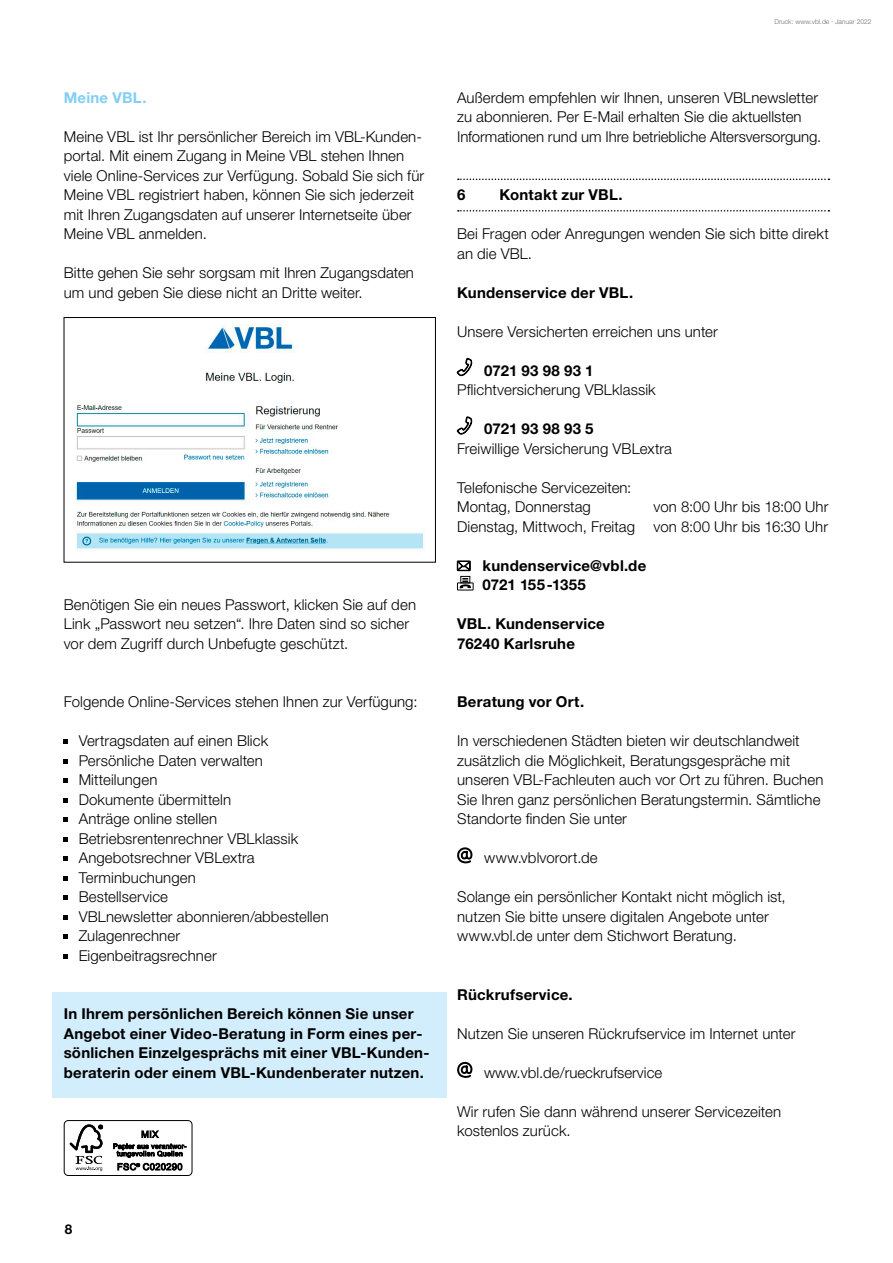
<style>
.page{position:relative;width:893px;height:1263px;background:#fff}
.page>*{position:absolute;margin:0;border:0;box-sizing:border-box;transform-origin:0 0}
.Fließtext{font:300 15px/19.5px "Helvetica Neue LT Pro";letter-spacing:.005em;color:#000}
.Subhead{font:300 15px/19.5px "Helvetica Neue LT Pro";letter-spacing:.005em;color:#000}
.Zwischenhead{font:300 15px/19.5px "Helvetica Neue LT Pro";letter-spacing:.005em;color:#000}
.Fließtext-2{font:700 15px/19.5px "Helvetica Neue LT Pro";letter-spacing:.015em;color:#000}
.VBL_bullets_Kontakt{font:300 15px/19.5px "Helvetica Neue LT Pro";letter-spacing:.005em;color:#000}
.VBL_bullets_Kontakt-2{font:700 15px "Helvetica Neue LT Pro";letter-spacing:.015em;color:#000}
.VBL_copy_01{font:700 15px "Helvetica Neue LT Pro";letter-spacing:.01em;color:#000}
.Subhead-2{font:700 15px "Helvetica Neue LT Pro";letter-spacing:.015em;color:#000}
.Subhead-3{font:700 15px "Helvetica Neue LT Pro";letter-spacing:.015em;color:#82cff4}
.t1{font:700 13.5px "Helvetica Neue LT Pro";color:#000}
.t2{font:300 6.75px "Helvetica Neue LT Pro";color:#6f6f6e}
</style>
<div class="page">
<div style="left:52px;top:992px;width:394px;height:106px;background:#d2edfc"></div>
<div style="left:64px;top:1120px;width:128px;height:56px;border:1px solid #000;border-radius:4px"></div>
<svg style="left:70px;top:1124px;width:33px;height:47px"></svg>
<svg style="left:113px;top:1130px;width:73px;height:40px"></svg>
<img style="left:75px;top:324px;width:349px;height:225px">
<div style="left:64px;top:317px;width:372px;height:245px;border:1px solid #000"></div>
<svg style="left:64px;top:739px;width:4px;height:5px"></svg>
<svg style="left:64px;top:759px;width:4px;height:4px"></svg>
<svg style="left:64px;top:778px;width:4px;height:5px"></svg>
<svg style="left:64px;top:798px;width:4px;height:4px"></svg>
<svg style="left:64px;top:817px;width:4px;height:5px"></svg>
<svg style="left:64px;top:837px;width:4px;height:4px"></svg>
<svg style="left:64px;top:856px;width:4px;height:5px"></svg>
<svg style="left:64px;top:876px;width:4px;height:4px"></svg>
<svg style="left:64px;top:895px;width:4px;height:5px"></svg>
<svg style="left:64px;top:915px;width:4px;height:4px"></svg>
<svg style="left:64px;top:934px;width:4px;height:5px"></svg>
<svg style="left:64px;top:954px;width:4px;height:4px"></svg>
<svg style="left:458px;top:210px;width:371px;height:2px"></svg>
<svg style="left:458px;top:179px;width:371px;height:1px"></svg>
<svg style="left:457px;top:358px;width:15px;height:18px"></svg>
<svg style="left:457px;top:416px;width:15px;height:18px"></svg>
<svg style="left:457px;top:561px;width:13px;height:10px"></svg>
<div style="left:457px;top:583px;width:16px;height:7px;border:1px solid #000"></div>
<div style="left:460px;top:576px;width:10px;height:7px;border:1px solid #000"></div>
<svg style="left:460px;top:578px;width:11px;height:10px"></svg>
<svg style="left:457px;top:847px;width:16px;height:231px"></svg>
<p class="Subhead-3" style="left:64px;top:88px;width:84px">Meine VBL.</p>
<p class="Subhead" style="left:64px;top:126px;width:362px">Meine VBL ist Ihr persönlicher Bereich im VBL-Kunden&shy;portal. Mit einem Zugang in Meine VBL stehen Ihnen viele Online-Services zur Verfügung. Sobald Sie sich für Meine VBL registriert haben, können Sie sich jederzeit mit Ihren Zugangsdaten auf unserer Internetseite über Meine VBL anmelden.</p>
<p class="Zwischenhead" style="left:64px;top:263px;width:352px">Bitte gehen Sie sehr sorgsam mit Ihren Zugangsdaten um und geben Sie diese nicht an Dritte weiter.</p>
<p class="Zwischenhead" style="left:64px;top:594px;width:354px">Benötigen Sie ein neues Passwort, klicken Sie auf den<br>Link „Passwort neu setzen“. Ihre Daten sind so sicher vor dem Zugriff durch Unbefugte geschützt.</p>
<p class="Zwischenhead" style="left:64px;top:692px;width:355px">Folgende Online-Services stehen Ihnen zur Verfügung:</p>
<p class="Fließtext" style="left:79px;top:731px;width:191px">Vertragsdaten auf einen Blick</p>
<p class="Fließtext" style="left:79px;top:750px;width:252px">Persönliche Daten verwalten<br>Mitteilungen<br>Dokumente übermitteln<br>Anträge online stellen<br>Betriebsrentenrechner VBLklassik<br>Angebotsrechner VBLextra<br>Terminbuchungen<br>Bestellservice<br>VBLnewsletter abonnieren/abbestellen</p>
<p class="Fließtext" style="left:79px;top:926px;width:103px">Zulagenrechner</p>
<p class="Fließtext" style="left:79px;top:945px;width:140px">Eigenbeitragsrechner</p>
<p class="Fließtext-2" style="left:64px;top:1004px;width:367px">In Ihrem persönlichen Bereich können Sie unser Angebot einer Video-Beratung in Form eines per&shy;sönlichen Einzelgesprächs mit einer VBL-Kunden&shy;beraterin oder einem VBL-Kundenberater nutzen.</p>
<p class="t2" style="left:774px;top:17px;width:99px">Druck: www.vbl.de · Januar 2022</p>
<p class="Fließtext" style="left:457px;top:87px;width:362px">Außerdem empfehlen wir Ihnen, unseren VBLnewsletter</p>
<p class="Fließtext" style="left:457px;top:107px;width:346px">zu abonnieren. Per E-Mail erhalten Sie die aktuellsten</p>
<p class="Fließtext" style="left:457px;top:126px;width:366px">Informationen rund um Ihre betriebliche Altersversorgung.</p>
<p class="Subhead-2" style="left:457px;top:185px;width:10px">6</p>
<p class="Subhead-2" style="left:500px;top:185px;width:125px">Kontakt zur VBL.</p>
<p class="Fließtext" style="left:457px;top:224px;width:373px">Bei Fragen oder Anregungen wenden Sie sich bitte direkt an die VBL.</p>
<p class="Fließtext-2" style="left:457px;top:282px;width:178px">Kundenservice der VBL.</p>
<p class="Fließtext" style="left:457px;top:321px;width:262px">Unsere Versicherten erreichen uns unter</p>
<p class="VBL_copy_01" style="left:484px;top:361px;width:111px">0721 93 98 93 1</p>
<p class="Fließtext" style="left:457px;top:380px;width:200px">Pflichtversicherung VBLklassik</p>
<p class="VBL_copy_01" style="left:484px;top:419px;width:111px">0721 93 98 93 5</p>
<p class="Fließtext" style="left:457px;top:438px;width:216px">Freiwillige Versicherung VBLextra</p>
<p class="VBL_bullets_Kontakt" style="left:457px;top:477px;width:176px">Telefonische Servicezeiten:<br>Montag, Donnerstag</p>
<p class="VBL_bullets_Kontakt" style="left:457px;top:497px;width:373px;text-align:right">von 8:00 Uhr bis 18:00 Uhr<br>Dienstag, Mittwoch, Freitag von 8:00 Uhr bis 16:30 Uhr</p>
<p class="VBL_bullets_Kontakt-2" style="left:483px;top:556px;width:165px">kundenservice@vbl.de</p>
<p class="VBL_bullets_Kontakt-2" style="left:483px;top:575px;width:105px">0721 155-1355</p>
<p class="Fließtext-2" style="left:457px;top:614px;width:149px">VBL. Kundenservice</p>
<p class="Fließtext-2" style="left:457px;top:633px;width:119px">76240 Karlsruhe</p>
<p class="Fließtext-2" style="left:457px;top:692px;width:129px">Beratung vor Ort.</p>
<p class="Fließtext" style="left:457px;top:731px;width:368px">In verschiedenen Städten bieten wir deutschlandweit zusätzlich die Möglichkeit, Beratungsgespräche mit unseren VBL-Fachleuten auch vor Ort zu führen. Buchen Sie Ihren ganz persönlichen Beratungstermin. Sämtliche Standorte finden Sie unter</p>
<p class="Fließtext" style="left:484px;top:848px;width:115px">www.vblvorort.de</p>
<p class="Fließtext" style="left:457px;top:887px;width:330px">Solange ein persönlicher Kontakt nicht möglich ist, nutzen Sie bitte unsere digitalen Angebote unter www.vbl.de unter dem Stichwort Beratung.</p>
<p class="Fließtext-2" style="left:457px;top:984px;width:117px">Rückrufservice.</p>
<p class="Fließtext" style="left:457px;top:1023px;width:340px">Nutzen Sie unseren Rückrufservice im Internet unter</p>
<p class="Subhead" style="left:484px;top:1062px;width:180px">www.vbl.de/rueckrufservice</p>
<p class="Fließtext" style="left:457px;top:1101px;width:326px">Wir rufen Sie dann während unserer Servicezeiten kostenlos zurück.</p>
<p class="t1" style="left:65px;top:1220px;width:9px">8</p>
</div>
